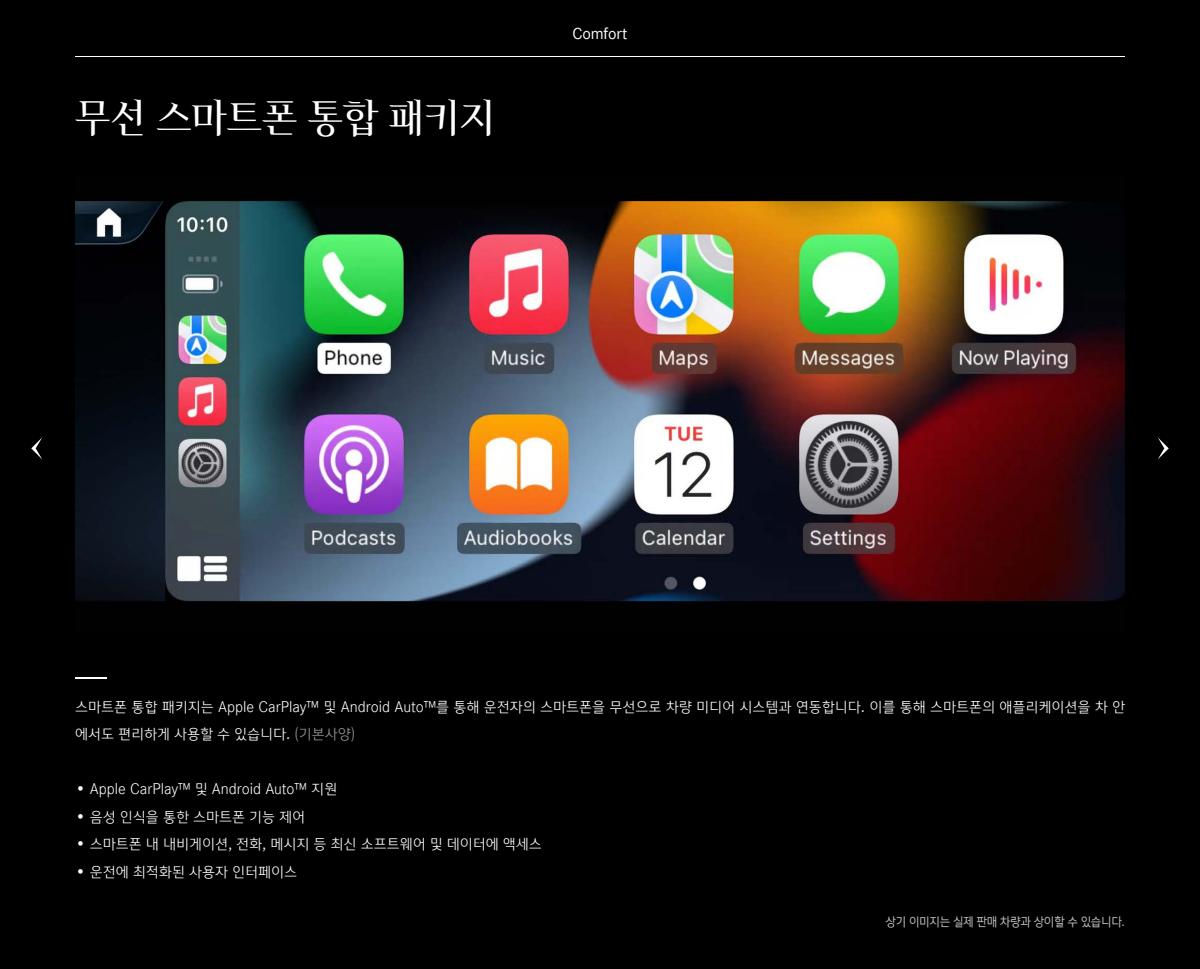
<style>
.page{position:relative;width:1200px;height:969px;background:#000}
.page>*{position:absolute;margin:0;border:0;box-sizing:border-box;transform-origin:0 0}
.t1{font:43.75px "MBK Corporate A";letter-spacing:-.01em;color:#fff}
.t2{font:16.88px "MBK Corporate S";letter-spacing:-.01em;color:#fff}
.t3{font:300 16.25px/27.5px "MBK Corporate S";color:#fff}
.t4{font:13.75px "MBK Corporate S";letter-spacing:-.02em;color:#bfbfbf;scale:.95 1}
.s1{color:#999}
</style>
<div class="page">
<hr style="left:75px;top:56px;width:1050px;height:1px;background:#fff">
<hr style="left:75px;top:677px;width:31px;height:2px;background:#fff">
<svg style="left:31px;top:437px;width:11px;height:22px"></svg>
<svg style="left:1158px;top:437px;width:11px;height:22px"></svg>
<img style="left:75px;top:200px;width:1050px;height:402px">
<h1 class="t1" style="left:75px;top:93px;width:421px">무선 스마트폰 통합 패키지</h1>
<p class="t2" style="left:572px;top:24px;width:57px">Comfort</p>
<p class="t3" style="left:75px;top:693px;width:1052px">스마트폰 통합 패키지는 Apple CarPlay™ 및 Android Auto™를 통해 운전자의 스마트폰을 무선으로 차량 미디어 시스템과 연동합니다. 이를 통해 스마트폰의 애플리케이션을 차 안 에서도 편리하게 사용할 수 있습니다 <span class="s1">(</span>. <span class="s1">기본사양(</span></p>
<p class="t3" style="left:75px;top:775px;width:264px">• Apple CarPlay™ 및 Android Auto™ 지원</p>
<p class="t3" style="left:75px;top:803px;width:232px">• 음성 인식을 통한 스마트폰 기능 제어</p>
<p class="t3" style="left:75px;top:830px;width:468px">• 스마트폰 내 내비게이션, 전화, 메시지 등 최신 소프트웨어 및 데이터에 액세스</p>
<p class="t3" style="left:75px;top:858px;width:224px">• 운전에 최적화된 사용자 인터페이스</p>
<p class="t4" style="left:886px;top:914px;width:254px">상기 이미지는 실제 판매 차량과 상이할 수 있습니다.</p>
</div>
